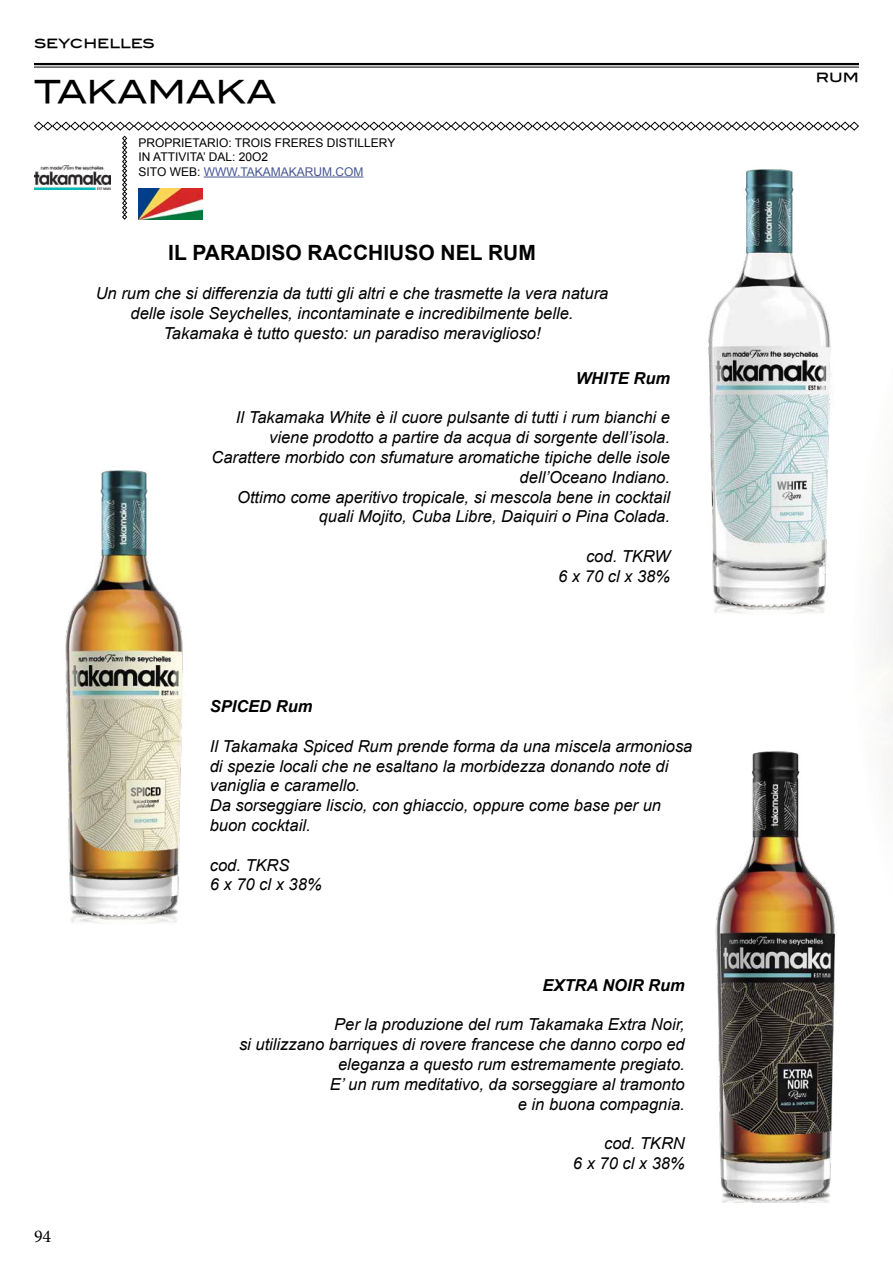
<style>
.page{position:relative;width:893px;height:1263px;background:#fff}
.page>*{position:absolute;margin:0;border:0;box-sizing:border-box;transform-origin:0 0}
.t1{font:31.5px "Blair Md ITCTT Medium";letter-spacing:-.01em;color:#000}
.t2{font:700 21px "Arial";color:#000}
.t3{font:18px "Minion Pro";color:#000}
.t4{font:italic 16.5px/19.8px "Arial";color:#000;text-align:right}
.t5{font:italic 700 16.5px "Arial";color:#000}
.t6{font:15px "Blair Md ITCTT Medium";color:#000}
.t7{font:12px/14.4px "Arial";color:#000}
.s1{color:#465792}
</style>
<div class="page">
<hr style="left:34px;top:63px;width:825px;height:2px;background:#030303">
<hr style="left:34px;top:67px;width:825px;height:1px;background:#030303">
<svg style="left:34px;top:121px;width:818px;height:99px"></svg>
<img style="left:680px;top:165px;width:172px;height:449px">
<img style="left:65px;top:470px;width:118px;height:453px">
<img style="left:715px;top:751px;width:121px;height:452px">
<img style="left:139px;top:188px;width:63px;height:31px">
<img style="left:852px;top:62px;width:41px;height:718px">
<p class="t6" style="left:34px;top:34px;width:122px">seychelles</p>
<h1 class="t1" style="left:34px;top:73px;width:244px">TAKAMAKA</h1>
<p class="t7" style="left:139px;top:136px;width:258px">PROPRIETARIO: TROIS FRERES DISTILLERY<br>IN ATTIVITA’ DAL: 20O2<br>SITO WEB: <span class="s1">WWW.TAKAMAKARUM.COM</span></p>
<p class="t2" style="left:168px;top:239px;width:369px">IL PARADISO RACCHIUSO NEL RUM</p>
<p class="t4" style="left:96px;top:284px;width:514px;text-align:center">Un rum che si differenzia da tutti gli altri e che trasmette la vera natura delle isole Seychelles, incontaminate e incredibilmente belle.<br>Takamaka è tutto questo: un paradiso meraviglioso!</p>
<p class="t5" style="left:576px;top:367px;width:96px">WHITE Rum</p>
<p class="t4" style="left:211px;top:408px;width:460px">Il Takamaka White è il cuore pulsante di tutti i rum bianchi e viene prodotto a partire da acqua di sorgente dell’isola.<br>Carattere morbido con sfumature aromatiche tipiche delle isole dell’Oceano Indiano.<br>Ottimo come aperitivo tropicale, si mescola bene in cocktail quali Mojito, Cuba Libre, Daiquiri o Pina Colada.</p>
<p class="t4" style="left:558px;top:547px;width:113px">cod. TKRW<br>6 x 70 cl x 38%</p>
<p class="t5" style="left:210px;top:696px;width:104px">SPICED Rum</p>
<p class="t4" style="left:210px;top:736px;width:484px;text-align:left">Il Takamaka Spiced Rum prende forma da una miscela armoniosa di spezie locali che ne esaltano la morbidezza donando note di vaniglia e caramello.<br>Da sorseggiare liscio, con ghiaccio, oppure come base per un buon cocktail.</p>
<p class="t4" style="left:210px;top:855px;width:113px;text-align:left">cod. TKRS<br>6 x 70 cl x 38%</p>
<p class="t3" style="left:34px;top:1224px;width:19px">94</p>
<p class="t5" style="left:542px;top:974px;width:144px">EXTRA NOIR Rum</p>
<p class="t4" style="left:239px;top:1015px;width:447px">Per la produzione del rum Takamaka Extra Noir,<br>si utilizzano barriques di rovere francese che danno corpo ed eleganza a questo rum estremamente pregiato.<br>E’ un rum meditativo, da sorseggiare al tramonto<br>e in buona compagnia.</p>
<p class="t4" style="left:573px;top:1134px;width:113px">cod. TKRN<br>6 x 70 cl x 38%</p>
<p class="t6" style="left:816px;top:67px;width:45px">rum</p>
</div>
